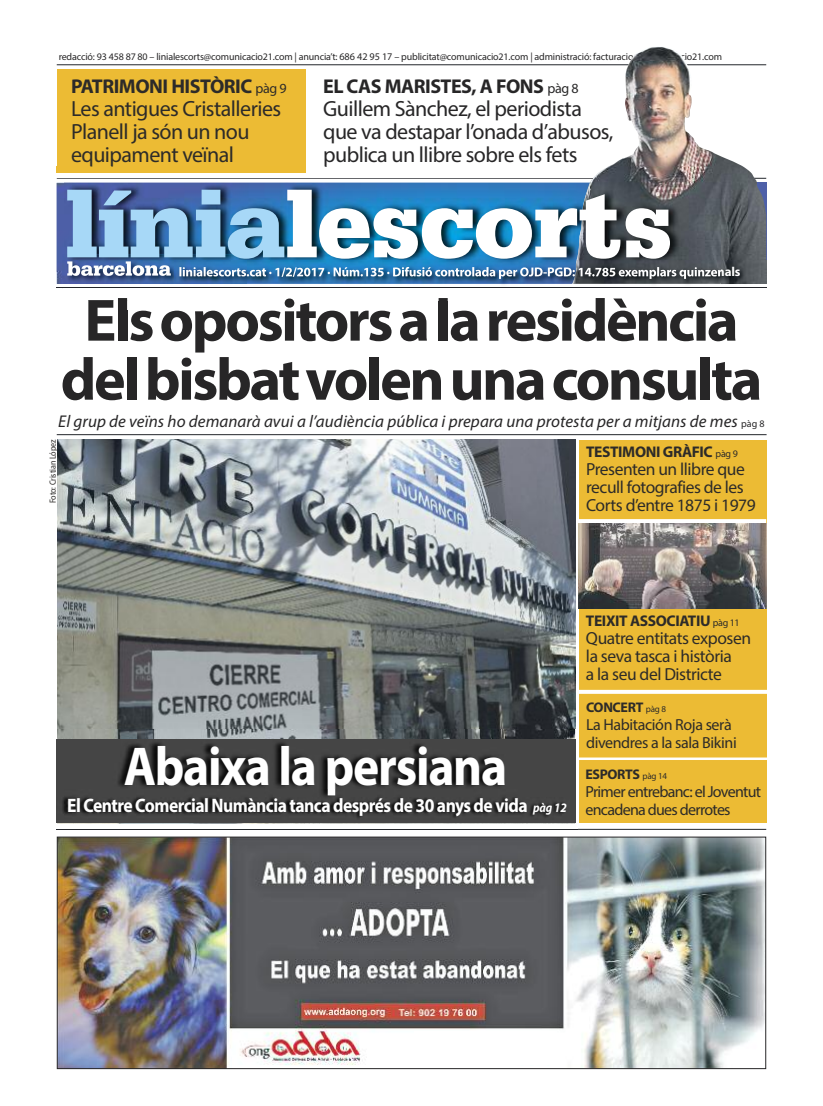
<style>
.page{position:relative;width:823px;height:1106px;background:#fff}
.page>*{position:absolute;margin:0;border:0;box-sizing:border-box;transform-origin:0 0}
.t1{font:900 100px "Serifa";letter-spacing:-.015em;color:#fff}
.t2{font:700 60px/59px "Myriad Pro";letter-spacing:-.04em;color:#272627;text-align:center}
.t3{font:700 55px "Myriad Pro";letter-spacing:-.025em;color:#fff;scale:.9 1}
.t4{font:22px/23px "Myriad Pro";letter-spacing:-.025em;color:#272627}
.t5{font:22px/23px "Myriad Pro";letter-spacing:-.025em;color:#2d2b29}
.t6{font:700 20px "Myriad Pro";letter-spacing:-.025em;color:#272627}
.t7{font:700 20px "Myriad Pro";letter-spacing:-.025em;color:#2d2b29}
.t8{font:700 19.5px "Myriad Pro";letter-spacing:-.03em;color:#fff;scale:.9 1}
.t9{font:17.5px/18px "Myriad Pro";letter-spacing:-.025em;color:#2d2b29}
.t10{font:italic 17px "Myriad Pro";letter-spacing:.005em;color:#272627}
.t11{font:16px/18px "Myriad Pro";letter-spacing:-.045em;color:#2d2b29}
.t12{font:16px/18px "Myriad Pro";letter-spacing:-.025em;color:#2d2b29}
.t13{font:700 15.5px "Myriad Pro";letter-spacing:-.025em;color:#2d2b29}
.t14{font:700 14px "Myriad Pro";letter-spacing:-.025em;color:#2d2b29}
.t15{font:10px "Myriad Pro";letter-spacing:-.015em;color:#272627}
.t16{font:9px "Myriad Pro";letter-spacing:-.015em;color:#2d2b29;scale:.9 1}
.s1{font-size:10.2px}
.s2{font-weight:400;font-size:14px}
.s3{color:#a7d8f7}
.s4{font-style:normal;font-size:10px}
.s5{font-weight:400;font-size:10px}
.s6{font-style:italic;font-size:13px}
.s7{font-weight:400;font-size:9px}
</style>
<div class="page">
<img style="left:59px;top:838px;width:704px;height:229px">
<div style="left:57px;top:836px;width:708px;height:233px;border:1px solid #272627"></div>
<hr style="left:57px;top:829px;width:708px;height:1px;background:#23262b">
<div style="left:414px;top:1031px;width:140px;height:33px;background:#fff"></div>
<hr style="left:57px;top:64px;width:708px;height:1px;background:#23262b">
<img style="left:57px;top:439px;width:517px;height:290px">
<hr style="left:57px;top:434px;width:709px;height:1px;background:#23262b">
<img style="left:574px;top:729px;width:2px;height:60px">
<img style="left:56px;top:739px;width:1px;height:50px">
<img style="left:57px;top:729px;width:517px;height:60px">
<img style="left:56px;top:789px;width:520px;height:35px">
<hr style="left:57px;top:819px;width:517px;height:4px;background:#474647">
<img style="left:56px;top:789px;width:519px;height:30px">
<svg style="left:325px;top:789px;width:11px;height:6px"></svg>
<div style="left:578px;top:440px;width:187px;height:383px;background:#ecbb34"></div>
<svg style="left:578px;top:519px;width:187px;height:4px"></svg>
<svg style="left:578px;top:690px;width:189px;height:4px"></svg>
<img style="left:578px;top:523px;width:187px;height:85px">
<div style="left:57px;top:69px;width:248px;height:104px;background:#ecbb34"></div>
<hr style="left:577px;top:757px;width:197px;height:3px;background:#fff">
<img style="left:572px;top:47px;width:193px;height:237px">
<img style="left:765px;top:260px;width:2px;height:28px">
<img style="left:720px;top:287px;width:45px;height:1px">
<img style="left:720px;top:260px;width:45px;height:24px">
<img style="left:88px;top:300px;width:40px;height:9px">
<img style="left:608px;top:284px;width:112px;height:16px">
<img style="left:56px;top:166px;width:552px;height:134px">
<img style="left:57px;top:178px;width:519px;height:1px">
<img style="left:57px;top:183px;width:532px;height:101px">
<img style="left:284px;top:298px;width:193px;height:2px">
<img style="left:57px;top:166px;width:248px;height:7px">
<svg style="left:89px;top:166px;width:25px;height:1px"></svg>
<img style="left:576px;top:166px;width:144px;height:94px">
<img style="left:572px;top:260px;width:4px;height:24px">
<img style="left:247px;top:267px;width:14px;height:9px">
<img style="left:63px;top:260px;width:111px;height:28px">
<img style="left:63px;top:254px;width:184px;height:6px">
<img style="left:174px;top:260px;width:73px;height:31px">
<img style="left:67px;top:261px;width:104px;height:15px">
<p class="t15" style="left:59px;top:53px;width:664px">redacció: 93 458 87 80 – linialescorts@comunicacio21.com | anuncia’t: <span class="s1">686 42 95 17</span> – publicitat@comunicacio21.com | administració: facturacio@comunicacio21.com</p>
<h3 class="t7" style="left:71px;top:79px;width:217px">PATRIMONI HISTÒRIC <span class="s2">pàg 9</span></h3>
<h3 class="t5" style="left:71px;top:99px;width:211px">Les antigues Cristalleries<br>Planell ja són un nou equipament veïnal</h3>
<h3 class="t6" style="left:323px;top:79px;width:257px">EL CAS MARISTES, A FONS <span class="s2">pàg 8</span></h3>
<h3 class="t4" style="left:323px;top:99px;width:291px">Guillem Sànchez, el periodista que va destapar l’onada d’abusos, publica un llibre sobre els fets</h3>
<h1 class="t1" style="left:65px;top:190px;width:609px"><span class="s3">línia</span>lescorts</h1>
<h2 class="t2" style="left:61px;top:296px;width:703px">Elsopositorsalaresidència delbisbatvolenunaconsulta</h2>
<h3 class="t10" style="left:58px;top:415px;width:707px">El grup de veïns ho demanarà avui a l’audiència pública i prepara una protesta per a mitjans de mes <span class="s4">pàg 8</span></h3>
<p class="t16" style="left:50px;top:503px;width:72px;rotate:-90deg">Foto: Cristian López</p>
<h3 class="t13" style="left:585px;top:446px;width:153px">TESTIMONI GRÀFIC <span class="s5">pàg 9</span></h3>
<h3 class="t9" style="left:585px;top:461px;width:171px">Presenten un llibre que recull fotografies de les<br>Corts d’entre 1875 i 1979</h3>
<h3 class="t3" style="left:124px;top:745px;width:427px">Abaixa la persiana</h3>
<h3 class="t8" style="left:67px;top:798px;width:556px">El Centre Comercial Numància tanca després de 30 anys de vida <span class="s6">pàg 12</span></h3>
<h3 class="t13" style="left:585px;top:615px;width:155px">TEIXIT ASSOCIATIU <span class="s5">pàg 11</span></h3>
<h3 class="t9" style="left:585px;top:630px;width:166px">Quatre entitats exposen la seva tasca i història<br>a la seu del Districte</h3>
<h3 class="t14" style="left:585px;top:702px;width:81px">CONCERT <span class="s7">pàg 8</span></h3>
<h3 class="t12" style="left:585px;top:716px;width:152px">La Habitación Roja serà divendres a la sala Bikini</h3>
<h3 class="t14" style="left:585px;top:768px;width:83px">ESPORTS <span class="s7">pàg 14</span></h3>
<h3 class="t11" style="left:585px;top:783px;width:177px">Primer entrebanc: el Joventut encadena dues derrotes</h3>
</div>
